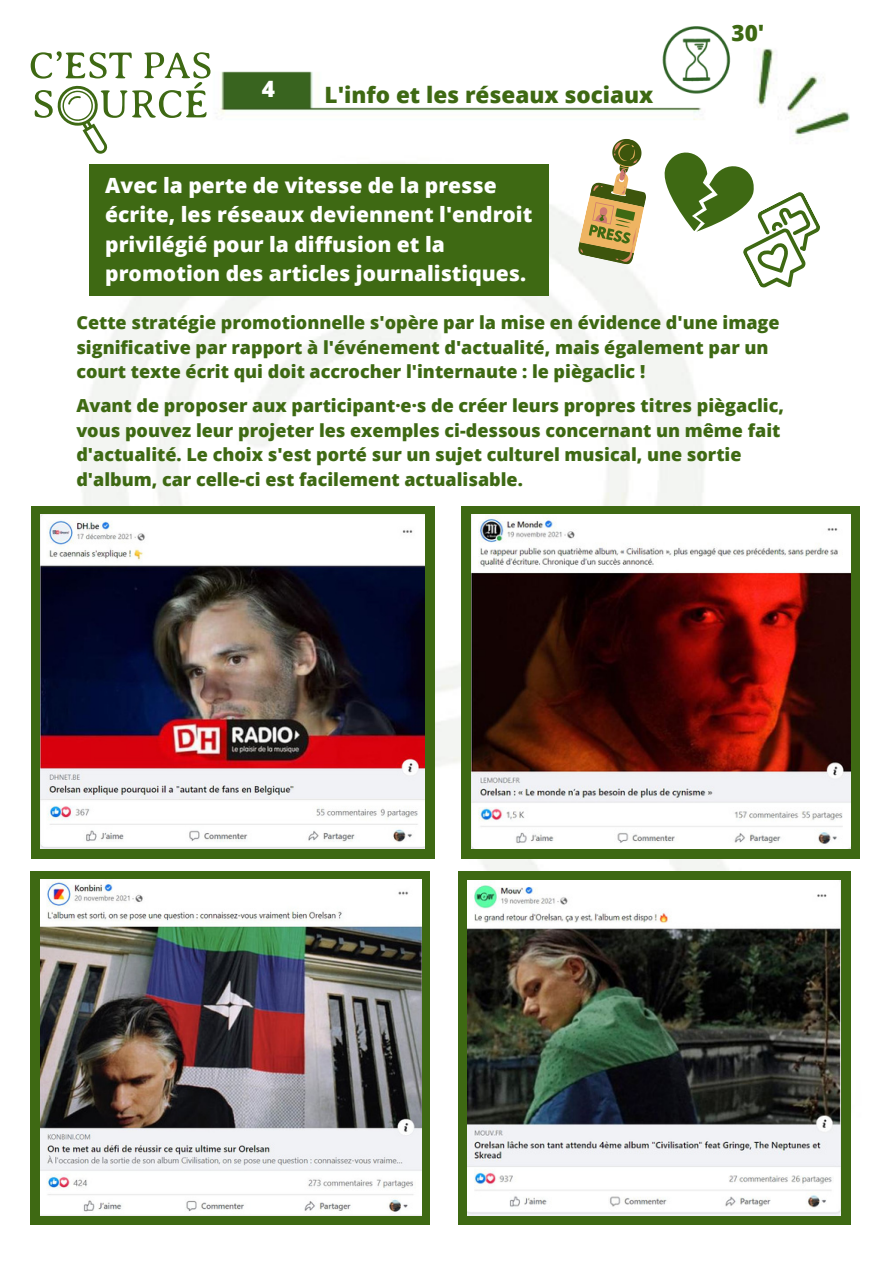
<style>
.page{position:relative;width:893px;height:1264px;background:#fff}
.page>*{position:absolute;margin:0;border:0;box-sizing:border-box;transform-origin:0 0}
.t1{font:800 22.5px "Open Sans";color:#3e6913}
.t2{font:800 22.5px "Open Sans";color:#fff}
.t3{font:800 21px/29.2px "Open Sans";color:#fff}
.t4{font:800 18px/24.8px "Open Sans";color:#3e6913}
</style>
<div class="page">
<img style="left:30px;top:48px;width:830px;height:1177px">
<svg style="left:31px;top:51px;width:179px;height:103px"></svg>
<svg style="left:576px;top:133px;width:250px;height:166px"></svg>
<div style="left:89px;top:165px;width:460px;height:131px;background:#3e6913"></div>
<div style="left:31px;top:506px;width:403px;height:352px;background:#3e6913"></div>
<img style="left:40px;top:514px;width:384px;height:334px">
<div style="left:462px;top:506px;width:397px;height:352px;background:#3e6913"></div>
<div style="left:31px;top:871px;width:399px;height:353px;background:#3e6913"></div>
<div style="left:458px;top:871px;width:393px;height:353px;background:#3e6913"></div>
<img style="left:471px;top:514px;width:379px;height:334px">
<img style="left:40px;top:879px;width:381px;height:336px">
<img style="left:468px;top:880px;width:372px;height:335px">
<img style="left:654px;top:19px;width:84px;height:84px;border-radius:50%">
<p class="t2" style="left:262px;top:73px;width:15px">4</p>
<p class="t1" style="left:324px;top:79px;width:330px">L'info et les réseaux sociaux</p>
<p class="t3" style="left:105px;top:170px;width:428px">Avec la perte de vitesse de la presse écrite, les réseaux deviennent l'endroit privilégié pour la diffusion et la promotion des articles journalistiques.</p>
<p class="t1" style="left:731px;top:17px;width:34px">30'</p>
<p class="t4" style="left:76px;top:309px;width:704px">Cette stratégie promotionnelle s'opère par la mise en évidence d'une image significative par rapport à l'événement d'actualité, mais également par un court texte écrit qui doit accrocher l'internaute : le piègaclic !</p>
<p class="t4" style="left:76px;top:392px;width:709px">Avant de proposer aux participant·e·s de créer leurs propres titres piègaclic, vous pouvez leur projeter les exemples ci-dessous concernant un même fait d'actualité. Le choix s'est porté sur un sujet culturel musical, une sortie d'album, car celle-ci est facilement actualisable.</p>
</div>
